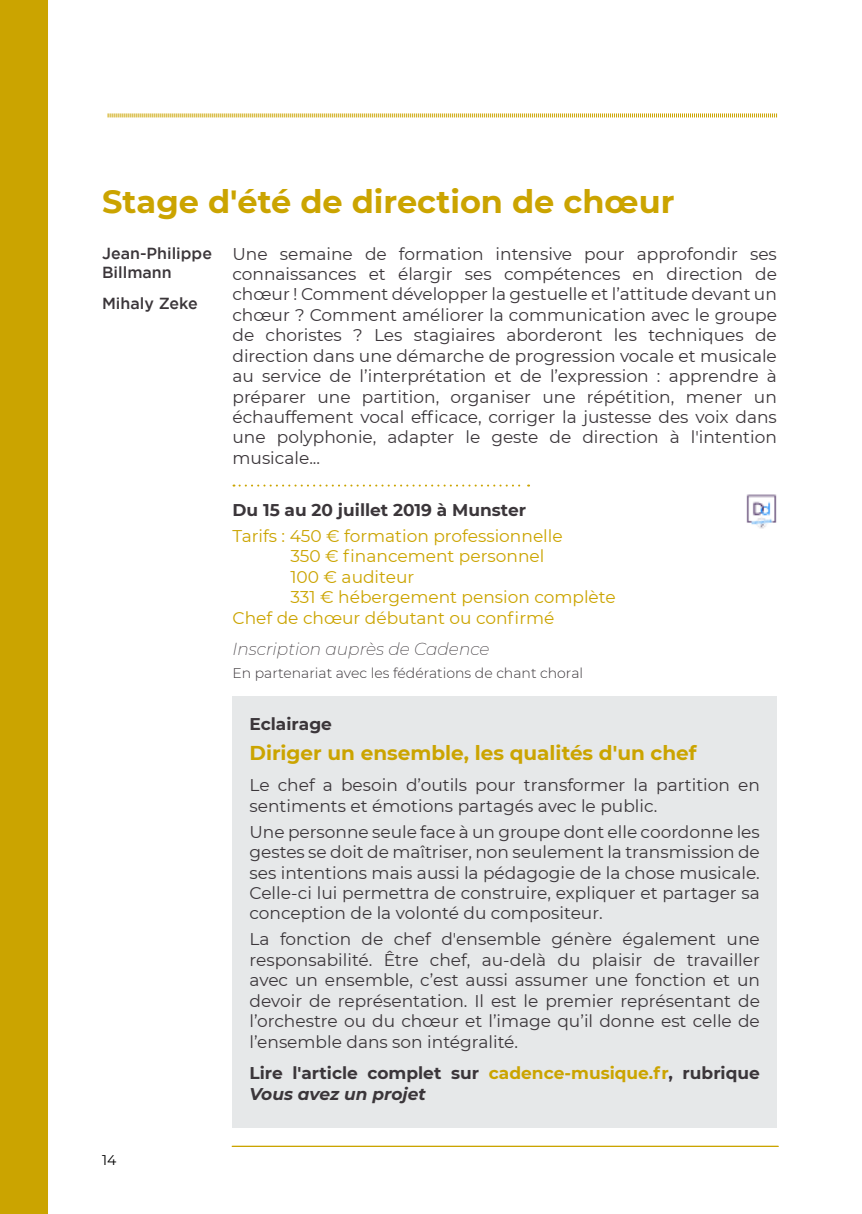
<style>
.page{position:relative;width:862px;height:1214px;background:#fff}
.page>*{position:absolute;margin:0;border:0;box-sizing:border-box;transform-origin:0 0}
.t1{font:700 32px "Montserrat";color:#cba400}
.t2{font:700 20px "Montserrat";color:#cba400}
.t3{font:17px/20.4px "Montserrat";color:#3b363a;text-align:justify}
.t4{font:17px "Montserrat";color:#cba400}
.t5{font:700 17px/20.4px "Montserrat";color:#3b363a}
.t6{font:italic 200 17px "Montserrat";color:#3b363a}
.t7{font:500 16px/19.2px "Gotham";color:#3b363a}
.t8{font:300 14px "Montserrat";color:#3b363a}
.t9{font:14px "Montserrat";color:#000}
.s1{color:#cba400}
.s2{font-style:italic}
</style>
<div class="page">
<div style="left:0;top:0;width:48px;height:1213px;background:#cba400"></div>
<svg style="left:107px;top:113px;width:670px;height:5px"></svg>
<svg style="left:232px;top:1145px;width:546px;height:1px"></svg>
<svg style="left:233px;top:484px;width:296px;height:2px"></svg>
<img style="left:746px;top:494px;width:31px;height:35px">
<div style="left:232px;top:696px;width:545px;height:431px;background:#e6e8e9"></div>
<h1 class="t1" style="left:102px;top:178px;width:574px">Stage d'été de direction de chœur</h1>
<p class="t3" style="left:232px;top:243px;width:546px">Une semaine de formation intensive pour approfondir ses connaissances et élargir ses compétences en direction de chœur ! Comment développer la gestuelle et l’attitude devant un chœur ? Comment améliorer la communication avec le groupe de choristes ? Les stagiaires aborderont les techniques de direction dans une démarche de progression vocale et musicale au service de l’interprétation et de l’expression : apprendre à préparer une partition, organiser une répétition, mener un échauffement vocal efficace, corriger la justesse des voix dans une polyphonie, adapter le geste de direction à l'intention musicale...</p>
<p class="t5" style="left:232px;top:499px;width:295px">Du 15 au 20 juillet 2019 à Munster</p>
<p class="t4" style="left:232px;top:524px;width:332px">Tarifs : 450 € formation professionnelle</p>
<p class="t4" style="left:290px;top:544px;width:255px">350 € financement personnel</p>
<p class="t4" style="left:290px;top:565px;width:125px">100 € auditeur</p>
<p class="t4" style="left:290px;top:585px;width:327px">331 € hébergement pension complète</p>
<p class="t4" style="left:232px;top:606px;width:323px">Chef de chœur débutant ou confirmé</p>
<p class="t6" style="left:232px;top:638px;width:259px">Inscription auprès de Cadence</p>
<p class="t8" style="left:232px;top:663px;width:352px">En partenariat avec les fédérations de chant choral</p>
<p class="t7" style="left:102px;top:243px;width:111px">Jean-Philippe<br>Billmann</p>
<p class="t7" style="left:102px;top:293px;width:97px">Mihaly Zeke</p>
<p class="t9" style="left:102px;top:1150px;width:16px">14</p>
<p class="t5" style="left:249px;top:712px;width:84px">Eclairage</p>
<p class="t2" style="left:249px;top:738px;width:449px">Diriger un ensemble, les qualités d'un chef</p>
<p class="t3" style="left:249px;top:774px;width:512px">Le chef a besoin d’outils pour transformer la partition en sentiments et émotions partagés avec le public.</p>
<p class="t3" style="left:249px;top:820px;width:512px">Une personne seule face à un groupe dont elle coordonne les gestes se doit de maîtriser, non seulement la transmission de ses intentions mais aussi la pédagogie de la chose musicale.<br>Celle-ci lui permettra de construire, expliquer et partager sa conception de la volonté du compositeur.</p>
<p class="t3" style="left:249px;top:928px;width:512px">La fonction de chef d'ensemble génère également une responsabilité. Être chef, au-delà du plaisir de travailler avec un ensemble, c’est aussi assumer une fonction et un devoir de représentation. Il est le premier représentant de l’orchestre ou du chœur et l’image qu’il donne est celle de l’ensemble dans son intégralité.</p>
<p class="t5" style="left:249px;top:1062px;width:512px">Lire l'article complet sur <span class="s1">cadence-musique.fr</span>, rubrique<br><span class="s2">Vous avez un projet</span></p>
</div>
